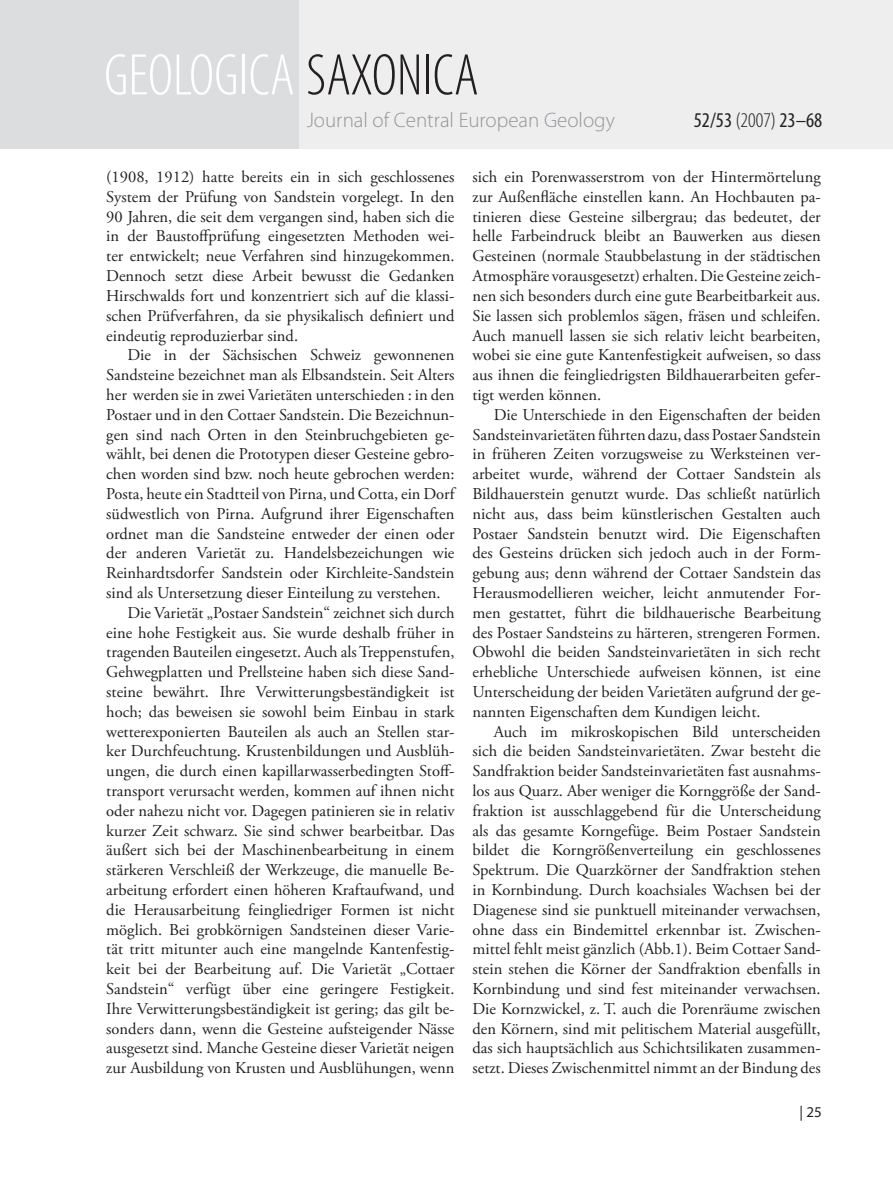
<style>
.page{position:relative;width:893px;height:1178px;background:#fff}
.page>*{position:absolute;margin:0;border:0;box-sizing:border-box;transform-origin:0 0}
.t1{font:300 condensed 59.25px "Myriad Pro";color:#fff}
.t2{font:300 21px "Myriad Pro";color:#939598}
.t3{font:condensed 21px "Myriad Pro";color:#231f20}
.t4{font:16.5px/19.8px "Adobe Garamond Pro";color:#231f20;text-align:justify}
.t5{font:15px "Myriad Pro";color:#231f20}
.s1{color:#231f20}
.s2{font-weight:300}
</style>
<div class="page">
<div style="left:0;top:0;width:893px;height:149px;background:#eeeeef"></div>
<div style="left:0;top:0;width:299px;height:149px;background:#dcdddf"></div>
<h1 class="t1" style="left:104px;top:52px;width:376px">GEOLOGICA <span class="s1">SAXONICA</span></h1>
<p class="t2" style="left:307px;top:112px;width:310px">Journal of Central European Geology</p>
<p class="t3" style="left:694px;top:112px;width:130px">52/53 <span class="s2">(2007)</span> 23–68</p>
<p class="t4" style="left:106px;top:168px;width:350px">(1908, 1912) hatte bereits ein in sich geschlossenes System der Prüfung von Sandstein vorgelegt. In den 90 Jahren, die seit dem vergangen sind, haben sich die in der Baustoffprüfung eingesetzten Methoden wei&shy;ter entwickelt; neue Verfahren sind hinzugekommen.<br>Dennoch setzt diese Arbeit bewusst die Gedanken Hirsch walds fort und konzentriert sich auf die klassi&shy;schen Prüfverfahren, da sie physikalisch definiert und eindeutig reproduzierbar sind.</p>
<p class="t4" style="left:128px;top:346px;width:328px">Die in der Sächsischen Schweiz gewonnenen</p>
<p class="t4" style="left:106px;top:366px;width:350px">Sandsteine bezeichnet man als Elbsandstein. Seit Alters</p>
<p class="t4" style="left:106px;top:386px;width:350px">her werden sie in zwei Varietäten unterschieden : in den</p>
<p class="t4" style="left:106px;top:406px;width:350px">Postaer und in den Cottaer Sandstein. Die Bezeichnun-</p>
<p class="t4" style="left:106px;top:426px;width:350px">gen sind nach Orten in den Steinbruchgebieten ge-</p>
<p class="t4" style="left:106px;top:445px;width:350px">wählt, bei denen die Prototypen dieser Gesteine gebro-</p>
<p class="t4" style="left:106px;top:465px;width:350px">chen worden sind bzw. noch heute gebrochen werden:</p>
<p class="t4" style="left:106px;top:485px;width:350px">Posta, heute ein Stadtteil von Pirna, und Cotta, ein Dorf</p>
<p class="t4" style="left:106px;top:505px;width:350px">südwestlich von Pirna. Aufgrund ihrer Eigenschaften</p>
<p class="t4" style="left:106px;top:525px;width:350px">ordnet man die Sandsteine entweder der einen oder</p>
<p class="t4" style="left:106px;top:544px;width:350px">der anderen Varietät zu. Handelsbezeichungen wie</p>
<p class="t4" style="left:106px;top:564px;width:350px">Reinhardtsdorfer Sandstein oder Kirchleite-Sandstein</p>
<p class="t4" style="left:106px;top:584px;width:336px">sind als Untersetzung dieser Einteilung zu verstehen.</p>
<p class="t4" style="left:128px;top:604px;width:328px">Die Varietät „Postaer Sandstein“ zeichnet sich durch</p>
<p class="t4" style="left:106px;top:624px;width:350px">eine hohe Festigkeit aus. Sie wurde deshalb früher in</p>
<p class="t4" style="left:106px;top:643px;width:350px">tragenden Bauteilen eingesetzt. Auch als Treppenstufen,</p>
<p class="t4" style="left:106px;top:663px;width:350px">Gehwegplatten und Prellsteine haben sich diese Sand-</p>
<p class="t4" style="left:106px;top:683px;width:350px">steine bewährt. Ihre Verwitterungsbeständigkeit ist</p>
<p class="t4" style="left:106px;top:703px;width:350px">hoch; das beweisen sie sowohl beim Einbau in stark</p>
<p class="t4" style="left:106px;top:723px;width:350px">wet ter exponierten Bauteilen als auch an Stellen star-</p>
<p class="t4" style="left:106px;top:742px;width:350px">ker Durch feuchtung. Krustenbildungen und Ausblüh-</p>
<p class="t4" style="left:106px;top:762px;width:350px">un gen, die durch einen kapillarwasserbedingten Stoff-</p>
<p class="t4" style="left:106px;top:782px;width:350px">trans port verursacht werden, kommen auf ihnen nicht</p>
<p class="t4" style="left:106px;top:802px;width:350px">oder nahezu nicht vor. Dagegen patinieren sie in relativ</p>
<p class="t4" style="left:106px;top:822px;width:350px">kurzer Zeit schwarz. Sie sind schwer bearbeitbar. Das</p>
<p class="t4" style="left:106px;top:841px;width:350px">äußert sich bei der Maschinenbearbeitung in einem</p>
<p class="t4" style="left:106px;top:861px;width:350px">stärkeren Verschleiß der Werkzeuge, die manuelle Be -</p>
<p class="t4" style="left:106px;top:881px;width:350px">ar beitung erfordert einen höheren Kraftaufwand, und</p>
<p class="t4" style="left:106px;top:901px;width:350px">die Herausarbeitung feingliedriger Formen ist nicht</p>
<p class="t4" style="left:106px;top:921px;width:350px">möglich. Bei grobkörnigen Sandsteinen dieser Va rie-</p>
<p class="t4" style="left:106px;top:940px;width:350px">tät tritt mitunter auch eine mangelnde Kanten festig-</p>
<p class="t4" style="left:106px;top:960px;width:350px">keit bei der Bearbeitung auf. Die Varietät „Cottaer</p>
<p class="t4" style="left:106px;top:980px;width:350px">Sand stein“ verfügt über eine geringere Festigkeit.</p>
<p class="t4" style="left:106px;top:1000px;width:350px">Ihre Verwit terungs beständigkeit ist gering; das gilt be-</p>
<p class="t4" style="left:106px;top:1020px;width:350px">sonders dann, wenn die Gesteine aufsteigender Nässe</p>
<p class="t4" style="left:106px;top:1039px;width:350px">ausgesetzt sind. Manche Gesteine dieser Varietät neigen</p>
<p class="t4" style="left:106px;top:1059px;width:350px">zur Ausbildung von Krusten und Ausblühungen, wenn</p>
<p class="t4" style="left:472px;top:168px;width:350px">sich ein Porenwasserstrom von der Hintermörtelung zur Außenfläche einstellen kann. An Hochbauten pa&shy;tinieren diese Gesteine silbergrau; das bedeutet, der helle Farbeindruck bleibt an Bauwerken aus diesen Gesteinen (normale Staubbelastung in der städti schen Atmosphäre vorausgesetzt) erhalten. Die Gesteine zeich&shy;nen sich besonders durch eine gute Bearbeit barkeit aus.<br>Sie lassen sich problemlos sägen, fräsen und schleifen.<br>Auch manuell lassen sie sich relativ leicht bearbeiten, wobei sie eine gute Kantenfestigkeit aufweisen, so dass aus ihnen die feingliedrigsten Bildhauerarbeiten gefer&shy;tigt werden können.</p>
<p class="t4" style="left:472px;top:406px;width:350px;text-indent:21px">Die Unterschiede in den Eigenschaften der beiden Sandsteinvarietäten führten dazu, dass Postaer Sandstein in früheren Zeiten vorzugsweise zu Werksteinen ver&shy;arbeitet wurde, während der Cottaer Sandstein als Bildhauerstein genutzt wurde. Das schließt natürlich nicht aus, dass beim künstlerischen Gestalten auch Postaer Sandstein benutzt wird. Die Eigenschaften des Gesteins drücken sich jedoch auch in der Form&shy;gebung aus; denn während der Cottaer Sandstein das Herausmodellieren weicher, leicht anmutender For&shy;men gestattet, führt die bildhauerische Bearbeitung des Postaer Sandsteins zu härteren, strengeren Formen.<br>Obwohl die beiden Sandsteinvarietäten in sich recht erhebliche Unterschiede aufweisen können, ist eine Unter scheidung der beiden Varietäten aufgrund der ge&shy;nann ten Eigenschaften dem Kundigen leicht.</p>
<p class="t4" style="left:472px;top:723px;width:350px;text-indent:21px">Auch im mikroskopischen Bild unterscheiden sich die beiden Sandsteinvarietäten. Zwar besteht die Sandfraktion beider Sandsteinvarietäten fast ausnahms&shy;los aus Quarz. Aber weniger die Kornggröße der Sand&shy;fraktion ist ausschlaggebend für die Unterscheidung als das gesamte Korngefüge. Beim Postaer Sandstein bildet die Korngrößenverteilung ein geschlossenes Spek trum. Die Quarzkörner der Sandfraktion stehen in Korn bindung. Durch koachsiales Wachsen bei der Diagenese sind sie punktuell miteinander verwachsen, ohne dass ein Bindemittel erkennbar ist. Zwischen&shy;mittel fehlt meist gänzlich (Abb.1). Beim Cottaer Sand&shy;stein stehen die Körner der Sandfraktion ebenfalls in Korn bindung und sind fest miteinander verwachsen.<br>Die Kornzwickel, z. T. auch die Porenräume zwischen den Körnern, sind mit pelitischem Material ausgefüllt, das sich hauptsächlich aus Schichtsilikaten zusammen&shy;setzt. Dieses Zwischenmittel nimmt an der Bindung des</p>
<p class="t5" style="left:800px;top:1106px;width:24px">| 25</p>
</div>
